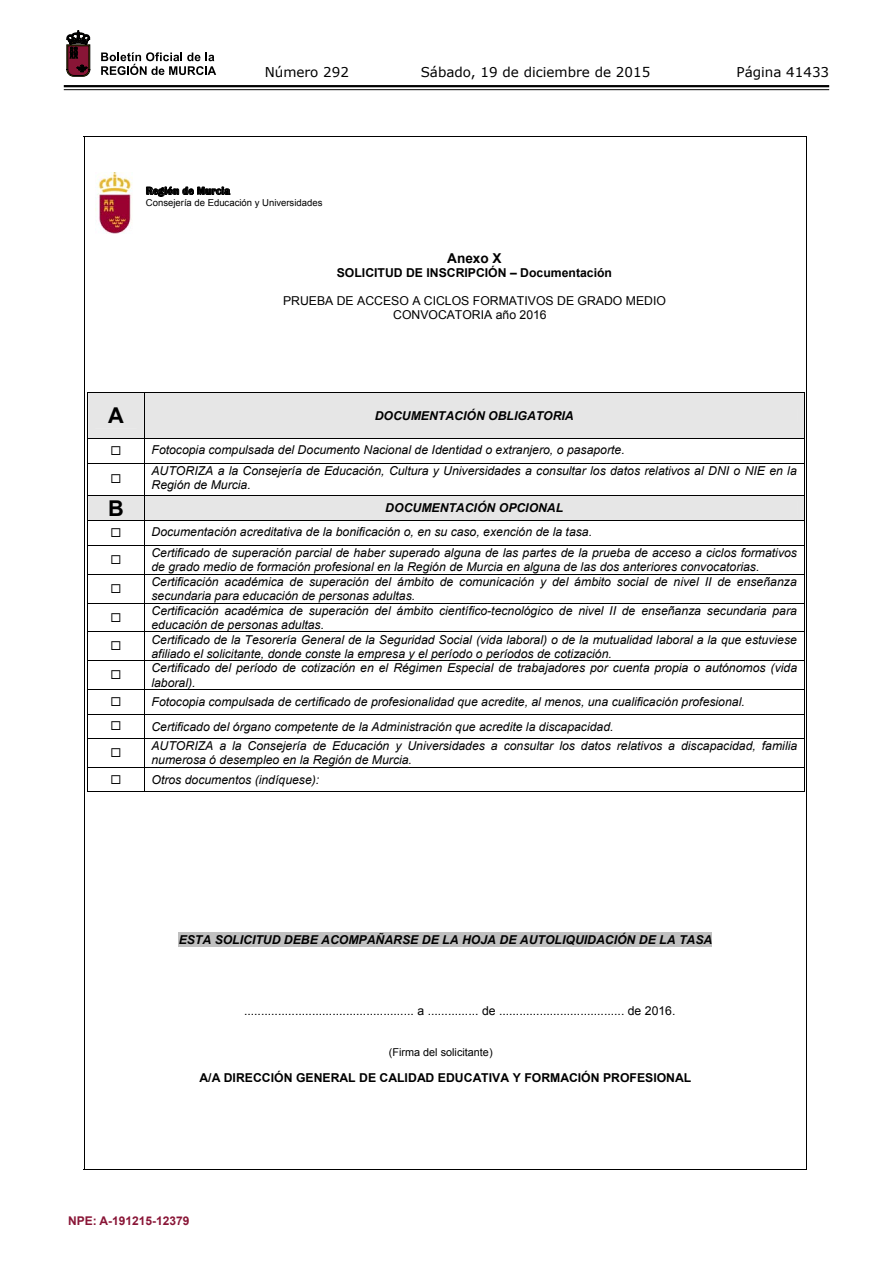
<style>
.page{position:relative;width:893px;height:1263px;background:#fff}
.page>*{position:absolute;margin:0;border:0;box-sizing:border-box;transform-origin:0 0}
.t1{font:700 21.75px "Arial";color:#000}
.t2{font:700 13.65px "Arial";color:#000}
.t3{font:13.5px "Verdana";color:#000}
.t4{font:italic 12.3px/14.1px "Arial";color:#000}
.t5{font:12.3px/14.2px "Arial";color:#000}
.t6{font:italic 700 12.3px "Arial";color:#000}
.t7{font:700 12.3px "Arial";color:#000}
.t8{font:700 12px "Arial";color:#891536}
.t9{font:10.8px "Arial";color:#000}
.t10{font:700 10.8px "Britannic";letter-spacing:.005em;color:#000}
.t11{font:9.6px "Arial";color:#000}
</style>
<div class="page">
<hr style="left:64px;top:85px;width:765px;height:2px;background:#000">
<hr style="left:64px;top:89px;width:765px;height:1px;background:#000">
<svg style="left:101px;top:52px;width:115px;height:23px"></svg>
<svg style="left:67px;top:31px;width:23px;height:45px"></svg>
<div style="left:179px;top:933px;width:533px;height:14px;background:#c0c0c0"></div>
<img style="left:95px;top:173px;width:37px;height:60px">
<svg style="left:146px;top:187px;width:85px;height:10px"></svg>
<hr style="left:88px;top:463px;width:717px;height:1px;background:#000">
<hr style="left:88px;top:464px;width:1px;height:31px;background:#000">
<hr style="left:144px;top:464px;width:1px;height:31px;background:#000">
<hr style="left:804px;top:464px;width:1px;height:31px;background:#000">
<hr style="left:84px;top:136px;width:723px;height:1px;background:#000">
<hr style="left:84px;top:137px;width:1px;height:1032px;background:#000">
<hr style="left:806px;top:137px;width:1px;height:1032px;background:#000">
<hr style="left:84px;top:1169px;width:723px;height:1px;background:#000">
<svg style="left:88px;top:392px;width:717px;height:71px"></svg>
<svg style="left:88px;top:495px;width:717px;height:297px"></svg>
<p class="t3" style="left:265px;top:62px;width:86px">Número 292</p>
<p class="t3" style="left:421px;top:62px;width:231px">Sábado, 19 de diciembre de 2015</p>
<p class="t3" style="left:736px;top:62px;width:94px">Página 41433</p>
<p class="t10" style="left:146px;top:185px;width:86px">Región de Murcia</p>
<p class="t11" style="left:146px;top:196px;width:178px">Consejería de Educación y Universidades</p>
<p class="t2" style="left:447px;top:249px;width:56px">Anexo X</p>
<p class="t7" style="left:337px;top:264px;width:277px">SOLICITUD DE INSCRIPCIÓN – Documentación</p>
<p class="t5" style="left:393px;top:294px;width:274px;text-indent:-110px">PRUEBA DE ACCESO A CICLOS FORMATIVOS DE GRADO MEDIO<br>CONVOCATORIA año 2016</p>
<h1 class="t1" style="left:108px;top:401px;width:17px">A</h1>
<p class="t6" style="left:375px;top:407px;width:201px">DOCUMENTACIÓN OBLIGATORIA</p>
<p class="t4" style="left:152px;top:443px;width:475px">Fotocopia compulsada del Documento Nacional de Identidad o extranjero, o pasaporte.</p>
<p class="t4" style="left:152px;top:464px;width:647px">AUTORIZA a la Consejería de Educación, Cultura y Universidades a consultar los datos relativos al DNI o NIE en la<br>Región de Murcia.</p>
<h1 class="t1" style="left:108px;top:494px;width:17px">B</h1>
<p class="t6" style="left:385px;top:500px;width:179px">DOCUMENTACIÓN OPCIONAL</p>
<p class="t4" style="left:152px;top:525px;width:442px">Documentación acreditativa de la bonificación o, en su caso, exención de la tasa.</p>
<p class="t4" style="left:152px;top:546px;width:647px">Certificado de superación parcial de haber superado alguna de las partes de la prueba de acceso a ciclos formativos de grado medio de formación profesional en la Región de Murcia en alguna de las dos anteriores convocatorias.</p>
<p class="t4" style="left:152px;top:575px;width:647px">Certificación académica de superación del ámbito de comunicación y del ámbito social de nivel II de enseñanza secundaria para educación de personas adultas.</p>
<p class="t4" style="left:152px;top:604px;width:647px">Certificación académica de superación del ámbito científico-tecnológico de nivel II de enseñanza secundaria para educación de personas adultas.</p>
<p class="t4" style="left:152px;top:632px;width:647px">Certificado de la Tesorería General de la Seguridad Social (vida laboral) o de la mutualidad laboral a la que estuviese afiliado el solicitante, donde conste la empresa y el período o períodos de cotización.</p>
<p class="t4" style="left:152px;top:661px;width:647px">Certificado del período de cotización en el Régimen Especial de trabajadores por cuenta propia o autónomos (vida laboral).</p>
<p class="t4" style="left:152px;top:695px;width:595px">Fotocopia compulsada de certificado de profesionalidad que acredite, al menos, una cualificación profesional.</p>
<p class="t4" style="left:152px;top:719px;width:464px">Certificado del órgano competente de la Administración que acredite la discapacidad.</p>
<p class="t4" style="left:152px;top:739px;width:647px">AUTORIZA a la Consejería de Educación y Universidades a consultar los datos relativos a discapacidad, familia numerosa ó desempleo en la Región de Murcia.</p>
<p class="t4" style="left:152px;top:773px;width:169px">Otros documentos (indíquese):</p>
<p class="t6" style="left:179px;top:932px;width:535px">ESTA SOLICITUD DEBE ACOMPAÑARSE DE LA HOJA DE AUTOLIQUIDACIÓN DE LA TASA</p>
<p class="t5" style="left:244px;top:1003px;width:433px">.................................................. a ............... de ..................................... de 2016.</p>
<p class="t9" style="left:389px;top:1045px;width:105px">(Firma del solicitante)</p>
<p class="t7" style="left:199px;top:1069px;width:493px">A/A DIRECCIÓN GENERAL DE CALIDAD EDUCATIVA Y FORMACIÓN PROFESIONAL</p>
<p class="t8" style="left:68px;top:1213px;width:123px">NPE: A-191215-12379</p>
</div>
